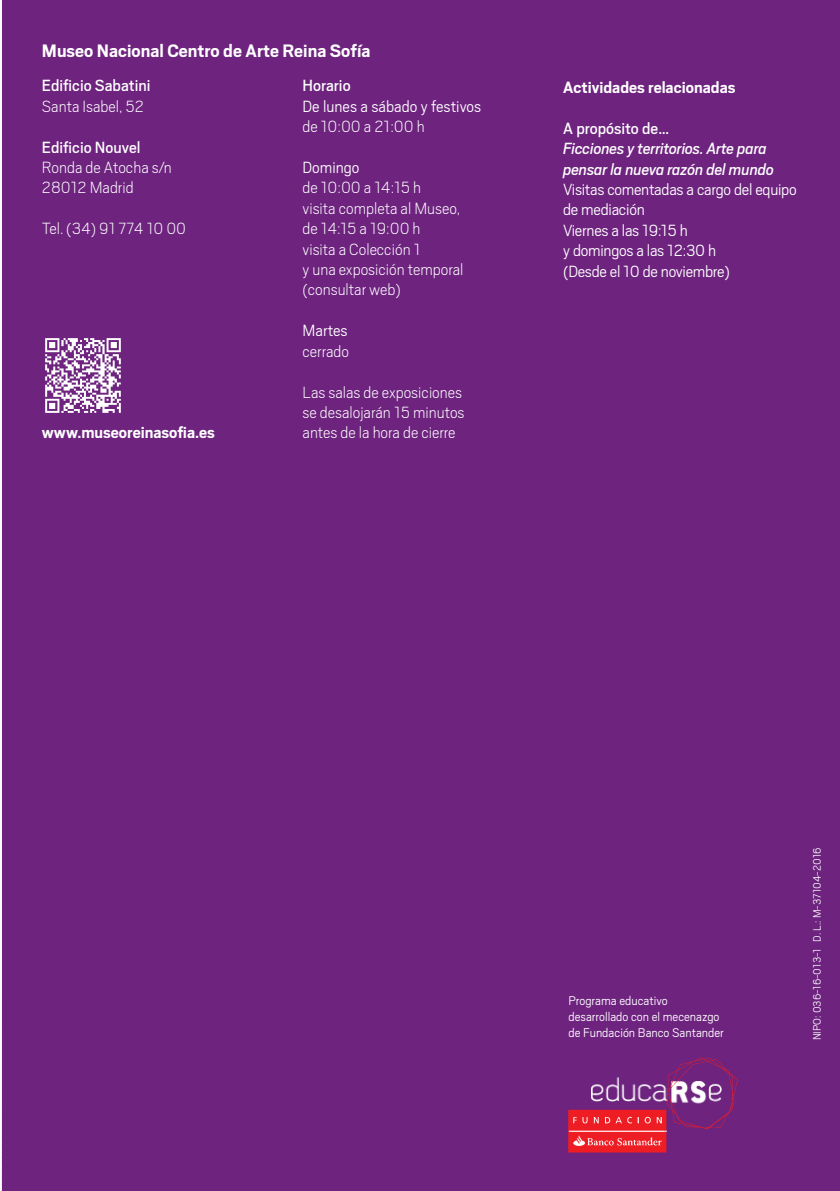
<style>
.page{position:relative;width:840px;height:1191px;background:#fff}
.page>*{position:absolute;margin:0;border:0;box-sizing:border-box;transform-origin:0 0}
.t1{font:700 20px "Scout";color:#fff}
.t2{font:200 18px/20.4px "Scout";color:#fff}
.t3{font:300 18px/20.4px "Scout";letter-spacing:-.015em;color:#fff}
.t4{font:italic 18px/20.4px "Scout";letter-spacing:-.01em;color:#fff}
.t5{font:18px "Scout";color:#fff}
.t6{font:700 18px "Scout";color:#fff}
.t7{font:300 14px/16px "Scout";color:#fff}
.t8{font:300 12px "Scout";color:#fff}
</style>
<div class="page">
<svg style="left:1px;top:1004px;width:1px;height:187px"></svg>
<div style="left:2px;top:0;width:837px;height:1191px;background:#6e237f"></div>
<img style="left:568px;top:1057px;width:170px;height:95px">
<hr style="left:568px;top:1130px;width:98px;height:1px;background:#fff">
<img style="left:45px;top:338px;width:76px;height:75px">
<p class="t1" style="left:42px;top:45px;width:330px">Museo Nacional Centro de Arte Reina Sofía</p>
<p class="t5" style="left:42px;top:80px;width:110px">Edificio Sabatini</p>
<p class="t2" style="left:42px;top:98px;width:103px">Santa Isabel, 52</p>
<p class="t5" style="left:42px;top:141px;width:100px">Edificio Nouvel</p>
<p class="t2" style="left:42px;top:159px;width:131px">Ronda de Atocha s/n<br>28012 Madrid</p>
<p class="t2" style="left:42px;top:220px;width:146px">Tel. (34) 91 774 10 00</p>
<p class="t6" style="left:42px;top:427px;width:174px">www.museoreinasofia.es</p>
<p class="t5" style="left:302px;top:80px;width:49px">Horario</p>
<p class="t3" style="left:302px;top:98px;width:180px">De lunes a sábado y festivos</p>
<p class="t2" style="left:302px;top:118px;width:124px">de 10:00 a 21:00 h</p>
<p class="t3" style="left:302px;top:159px;width:58px">Domingo</p>
<p class="t2" style="left:302px;top:179px;width:162px">de 10:00 a 14:15 h<br>visita completa al Museo, de 14:15 a 19:00 h<br>visita a Colección 1<br>y una exposición temporal (consultar web)</p>
<p class="t3" style="left:302px;top:322px;width:47px">Martes</p>
<p class="t2" style="left:302px;top:342px;width:48px">cerrado</p>
<p class="t2" style="left:302px;top:383px;width:163px">Las salas de exposiciones se desalojarán 15 minutos antes de la hora de cierre</p>
<p class="t6" style="left:563px;top:82px;width:174px">Actividades relacionadas</p>
<p class="t5" style="left:563px;top:122px;width:107px">A propósito de…</p>
<p class="t4" style="left:563px;top:140px;width:212px">Ficciones y territorios. Arte para pensar la nueva razón del mundo</p>
<p class="t3" style="left:563px;top:181px;width:235px">Visitas comentadas a cargo del equipo de mediación<br>Viernes a las 19:15 h<br>y domingos a las 12:30 h<br>(Desde el 10 de noviembre)</p>
<p class="t7" style="left:568px;top:993px;width:157px">Programa educativo desarrollado con el mecenazgo de Fundación Banco Santander</p>
<p class="t8" style="left:812px;top:1040px;width:195px;rotate:-90deg">NIPO: 036-16-013-1 D. L.: M-37104-2016</p>
</div>
